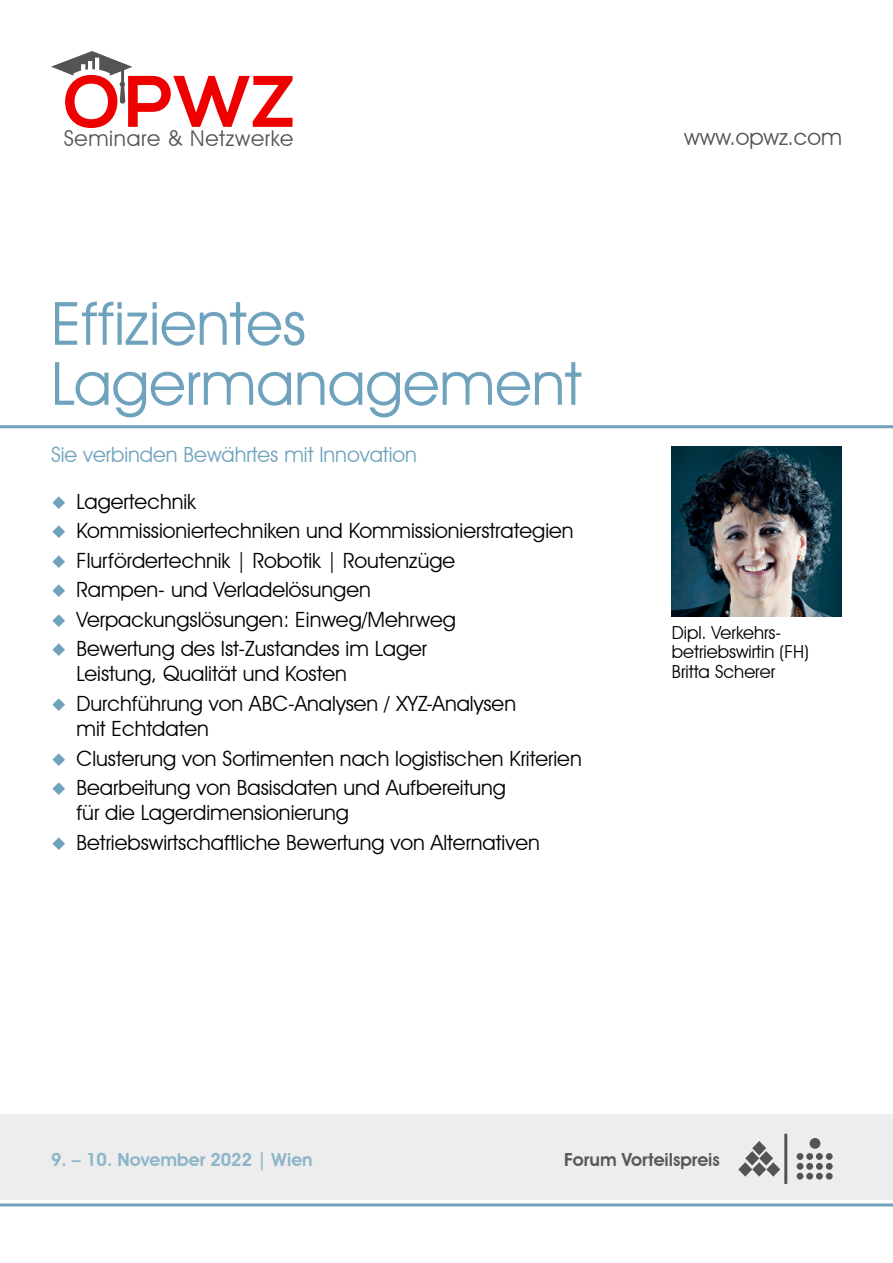
<style>
.page{position:relative;width:893px;height:1263px;background:#fff}
.page>*{position:absolute;margin:0;border:0;box-sizing:border-box;transform-origin:0 0}
.t1{font:700 72.75px "Nexa";color:#e00}
.t2{font:60px/60px "Avant Garde IT Cby BT";color:#6fa3bd}
.t3{font:22.5px "Avant Garde IT Cby BT";color:#545454}
.t4{font:21.75px "Avant Garde IT Cby BT";letter-spacing:.03em;color:#545454}
.t5{font:21px/25.2px "Avant Garde IT Cby BT";color:#000}
.t6{font:21px "Avant Garde IT Cby BT";color:#6fa3bd}
.t7{font:18px/19.5px "Avant Garde IT Cby BT";color:#000}
.t8{font:600 18px "Avant Garde IT Cby BT";color:#8cb5ca}
.t9{font:600 18px "Avant Garde IT Cby BT";color:#575756}
.s1{color:#6fa3bd}
</style>
<div class="page">
<hr style="left:0;top:425px;width:893px;height:3px;background:#6fa3bd">
<hr style="left:0;top:1203px;width:893px;height:3px;background:#6fa3bd">
<svg style="left:51px;top:51px;width:81px;height:53px"></svg>
<div style="left:0;top:1114px;width:497px;height:85px;background:#ededed"></div>
<div style="left:472px;top:1114px;width:421px;height:85px;background:#ededed"></div>
<hr style="left:784px;top:1134px;width:3px;height:50px;background:#545454">
<svg style="left:738px;top:1141px;width:42px;height:35px"></svg>
<div style="left:810px;top:1138px;width:10px;height:11px;background:#545454;border-radius:50%"></div>
<div style="left:806px;top:1153px;width:7px;height:7px;background:#545454;border-radius:50%"></div>
<div style="left:816px;top:1153px;width:7px;height:7px;background:#545454;border-radius:50%"></div>
<div style="left:826px;top:1153px;width:7px;height:7px;background:#545454;border-radius:50%"></div>
<div style="left:806px;top:1163px;width:7px;height:7px;background:#545454;border-radius:50%"></div>
<div style="left:816px;top:1163px;width:7px;height:7px;background:#545454;border-radius:50%"></div>
<div style="left:826px;top:1163px;width:7px;height:7px;background:#545454;border-radius:50%"></div>
<div style="left:806px;top:1173px;width:7px;height:6px;background:#545454;border-radius:50%"></div>
<div style="left:816px;top:1173px;width:7px;height:6px;background:#545454;border-radius:50%"></div>
<div style="left:826px;top:1173px;width:7px;height:6px;background:#545454;border-radius:50%"></div>
<div style="left:797px;top:1153px;width:6px;height:7px;background:#545454;border-radius:50%"></div>
<div style="left:797px;top:1163px;width:6px;height:7px;background:#545454;border-radius:50%"></div>
<svg style="left:797px;top:1173px;width:6px;height:6px"></svg>
<img style="left:672px;top:446px;width:170px;height:171px">
<h1 class="t1" style="left:64px;top:60px;width:232px">OPWZ</h1>
<p class="t4" style="left:64px;top:125px;width:231px">Seminare &amp; Netzwerke</p>
<h2 class="t2" style="left:51px;top:293px;width:532px">Effizientes<br>Lagermanagement</h2>
<p class="t6" style="left:51px;top:442px;width:367px">Sie verbinden Bewährtes mit Innovation</p>
<p class="t5" style="left:51px;top:489px;width:146px"><span class="s1">◆</span> Lagertechnik</p>
<p class="t5" style="left:51px;top:518px;width:524px"><span class="s1">◆</span> Kommissioniertechniken und Kommissionierstrategien</p>
<p class="t5" style="left:51px;top:548px;width:406px"><span class="s1">◆</span> Flurfördertechnik | Robotik | Routenzüge</p>
<p class="t5" style="left:51px;top:577px;width:321px"><span class="s1">◆</span> Rampen- und Verladelösungen</p>
<p class="t5" style="left:51px;top:606px;width:406px"><span class="s1">◆</span> Verpackungslösungen: Einweg/Mehrweg</p>
<p class="t5" style="left:77px;top:636px;width:352px;text-indent:-26px"><span class="s1">◆</span> Bewertung des Ist-Zustandes im Lager<br>Leistung, Qualität und Kosten</p>
<p class="t5" style="left:77px;top:691px;width:441px;text-indent:-26px"><span class="s1">◆</span> Durchführung von ABC-Analysen / XYZ-Analysen mit Echtdaten</p>
<p class="t5" style="left:51px;top:745px;width:532px"><span class="s1">◆</span> Clusterung von Sortimenten nach logistischen Kriterien</p>
<p class="t5" style="left:77px;top:775px;width:431px;text-indent:-26px"><span class="s1">◆</span> Bearbeitung von Basisdaten und Aufbereitung für die Lagerdimensionierung</p>
<p class="t5" style="left:51px;top:829px;width:490px"><span class="s1">◆</span> Betriebswirtschaftliche Bewertung von Alternativen</p>
<p class="t3" style="left:684px;top:123px;width:159px">www.opwz.com</p>
<p class="t7" style="left:672px;top:622px;width:138px">Dipl. Verkehrs&shy;betriebswirtin (FH)<br>Britta Scherer</p>
<p class="t8" style="left:51px;top:1148px;width:263px">9. – 10. November 2022 | Wien</p>
<p class="t9" style="left:564px;top:1148px;width:157px">Forum Vorteilspreis</p>
</div>
